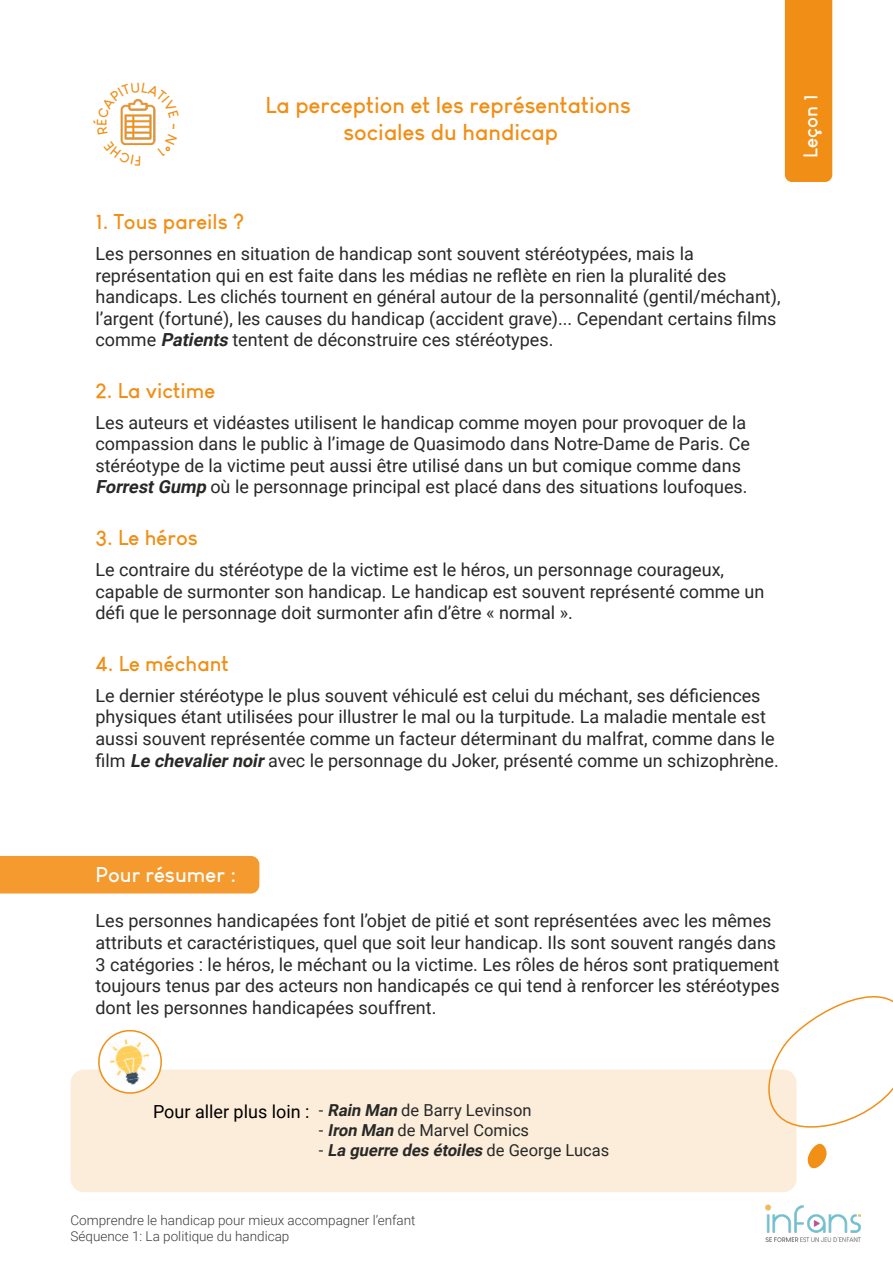
<style>
.page{position:relative;width:893px;height:1263px;background:#fff}
.page>*{position:absolute;margin:0;border:0;box-sizing:border-box;transform-origin:0 0}
.t1{font:700 22.5px/27px "Louis George Cafe";color:#f18e15;text-align:center}
.t2{font:700 21px "Louis George Cafe";color:#f18e15}
.t3{font:700 21px "Louis George Cafe";color:#fff}
.t4{font:700 19.5px "Louis George Cafe";color:#fff}
.t5{font:18px/21.6px "Roboto";color:#282827}
.t6{font:18px "Roboto";color:#000}
.t7{font:16.5px "Roboto";color:#282827}
.t8{font:italic 700 16.5px "Roboto";color:#282827}
.t9{font:300 13.5px/16.2px "Roboto";color:#3c3c3b}
.s1{font-weight:700;font-style:italic}
.s2{font-weight:400;font-style:normal}
</style>
<div class="page">
<img style="left:765px;top:1204px;width:96px;height:38px">
<div style="left:0;top:856px;width:259px;height:37px;background:#f49a2e"></div>
<div style="left:785px;top:0;width:47px;height:182px;background:#f18e15"></div>
<div style="left:71px;top:1070px;width:725px;height:121px;background:#fcedda;border-radius:13px"></div>
<div style="left:71px;top:1069px;width:726px;height:123px;border:2px solid #f18e15;border-radius:13px"></div>
<svg style="left:96px;top:1030px;width:68px;height:64px"></svg>
<img style="left:107px;top:1036px;width:40px;height:13px">
<img style="left:108px;top:1043px;width:40px;height:13px">
<img style="left:109px;top:1049px;width:40px;height:14px">
<img style="left:110px;top:1056px;width:40px;height:13px">
<img style="left:111px;top:1062px;width:40px;height:14px">
<img style="left:112px;top:1069px;width:41px;height:13px">
<img style="left:114px;top:1076px;width:39px;height:11px">
<svg style="left:760px;top:996px;width:133px;height:174px"></svg>
<svg style="left:120px;top:99px;width:36px;height:46px"></svg>
<p class="t1" style="left:265px;top:91px;width:367px">La perception et les représentations sociales du handicap</p>
<p class="t2" style="left:95px;top:208px;width:150px">1. Tous pareils ?</p>
<p class="t5" style="left:95px;top:242px;width:687px">Les personnes en situation de handicap sont souvent stéréotypées, mais la représentation qui en est faite dans les médias ne reflète en rien la pluralité des handicaps. Les clichés tournent en général autour de la personnalité (gentil/méchant), l’argent (fortuné), les causes du handicap (accident grave)... Cependant certains films comme <span class="s1">Patients</span>tentent de déconstruire ces stéréotypes.</p>
<p class="t2" style="left:95px;top:377px;width:121px">2. La victime</p>
<p class="t5" style="left:95px;top:411px;width:656px">Les auteurs et vidéastes utilisent le handicap comme moyen pour provoquer de la compassion dans le public à l’image de Quasimodo dans Notre-Dame de Paris. Ce stéréotype de la victime peut aussi être utilisé dans un but comique comme dans <span class="s1">ForrestGump</span> où le personnage principal est placé dans des situations loufoques.</p>
<p class="t2" style="left:95px;top:524px;width:104px">3. Le héros</p>
<p class="t5" style="left:95px;top:558px;width:670px">Le contraire du stéréotype de la victime est le héros, un personnage courageux, capable de surmonter son handicap. Le handicap est souvent représenté comme un défi que le personnage doit surmonter afin d’être « normal ».</p>
<p class="t2" style="left:95px;top:650px;width:135px">4. Le méchant</p>
<p class="t5" style="left:95px;top:684px;width:685px">Le dernier stéréotype le plus souvent véhiculé est celui du méchant, ses déficiences physiques étant utilisées pour illustrer le mal ou la turpitude. La maladie mentale est aussi souvent représentée comme un facteur déterminant du malfrat, comme dans le film <span class="s1">Le chevaliernoir</span>avec le personnage du Joker, présenté comme un schizophrène.</p>
<p class="t4" style="left:798px;top:158px;width:65px;rotate:-90deg">Leçon 1</p>
<p class="t3" style="left:95px;top:861px;width:142px">Pour résumer :</p>
<p class="t5" style="left:95px;top:909px;width:686px">Les personnes handicapées font l’objet de pitié et sont représentées avec les mêmes attributs et caractéristiques, quel que soit leur handicap. Ils sont souvent rangés dans 3 catégories : le héros, le méchant ou la victime. Les rôles de héros sont pratiquement toujours tenus par des acteurs non handicapés ce qui tend à renforcer les stéréotypes dont les personnes handicapées souffrent.</p>
<p class="t6" style="left:153px;top:1098px;width:158px">Pour aller plus loin :</p>
<p class="t7" style="left:319px;top:1099px;width:214px">- <span class="s1">Rain Man</span> de Barry Levinson</p>
<p class="t7" style="left:319px;top:1119px;width:212px">- <span class="s1">Iron Man</span> de Marvel Comics</p>
<p class="t8" style="left:319px;top:1138px;width:292px"><span class="s2">-</span> La guerre des étoiles <span class="s2">d e G e o r g e L u c a s</span></p>
<p class="t9" style="left:71px;top:1211px;width:347px">Comprendre le handicap pour mieux accompagner l’enfant<br>Séquence 1: La politique du handicap</p>
</div>
